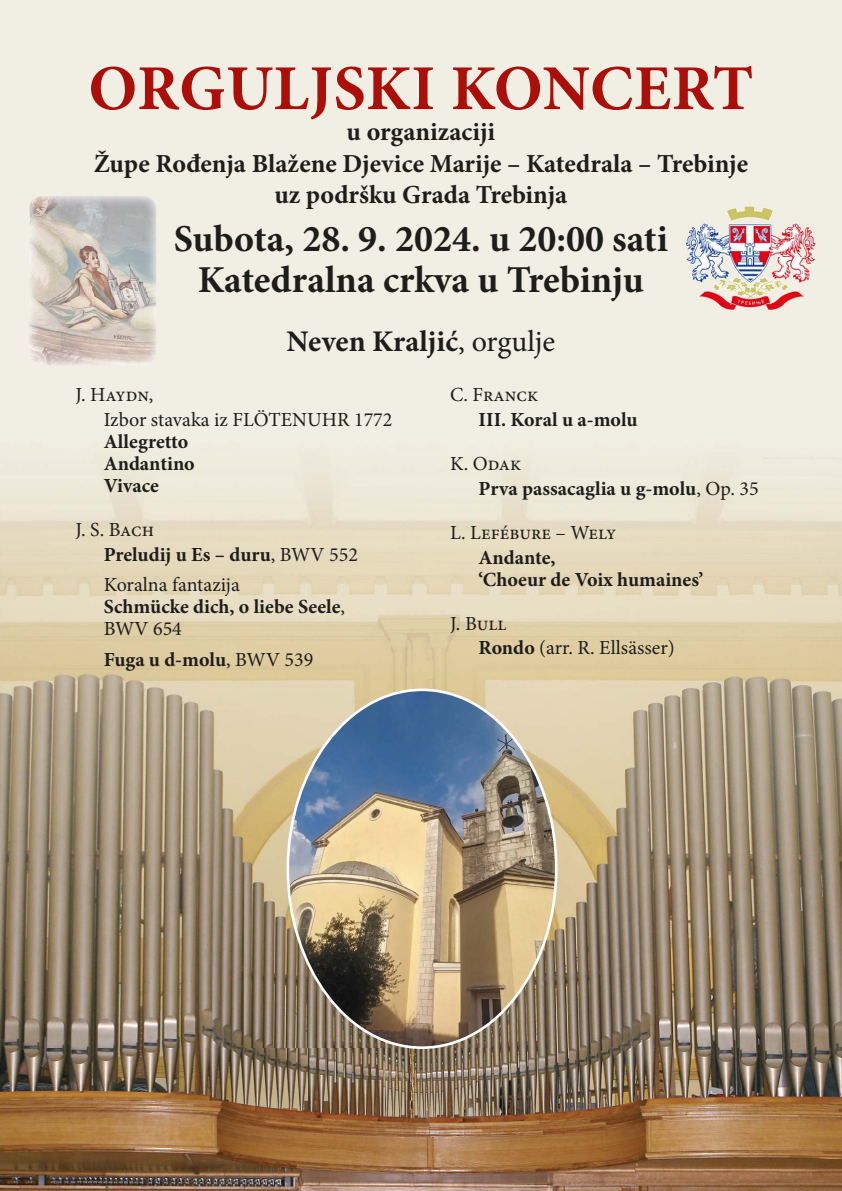
<style>
.page{position:relative;width:842px;height:1191px;background:#f1efe4}
.page>*{position:absolute;margin:0;border:0;box-sizing:border-box;transform-origin:0 0}
.t1{font:700 64px "Minion Pro";letter-spacing:.005em;color:#ac0f0a}
.t2{font:700 38px/41px "Minion Pro";color:#1d1d1b;text-align:center}
.t3{font:700 30px "Minion Pro";color:#1d1d1b}
.t4{font:700 26px/31.2px "Minion Pro";color:#1d1d1b;text-align:center}
.t5{font:700 20px/22px "Minion Pro";color:#1d1d1b}
.t6{font:20px/24.8px "Minion Pro";color:#1d1d1b}
.s1{font-weight:400}
.s2{font-weight:700}
</style>
<div class="page">
<img style="left:0;top:458px;width:842px;height:733px">
<img style="left:288px;top:690px;width:268px;height:357px;border-radius:50%">
<img style="left:684px;top:206px;width:132px;height:105px">
<img style="left:29px;top:196px;width:128px;height:169px">
<h1 class="t1" style="left:88px;top:63px;width:667px">ORGULJSKI KONCERT</h1>
<h3 class="t4" style="left:94px;top:118px;width:656px">u organizaciji<br>Župe Rođenja Blažene Djevice Marije – Katedrala – Trebinje uz podršku Grada Trebinja</h3>
<h2 class="t2" style="left:174px;top:222px;width:496px">Subota, 28. 9. 2024. u 20:00 sati<br>Katedralna crkva u Trebinju</h2>
<h3 class="t3" style="left:287px;top:330px;width:270px">Neven Kraljić<span class="s1">, orgulje</span></h3>
<p class="t6" style="left:450px;top:382px;width:90px">C. Franck</p>
<p class="t5" style="left:479px;top:410px;width:161px">III. Koral u a-molu</p>
<p class="t5" style="left:479px;top:452px;width:282px;line-height:24.8px;text-indent:-28px"><span class="s1">K. Odak<br></span>Prva passacaglia u g-molu<span class="s1">, Op. 35</span></p>
<p class="t6" style="left:450px;top:519px;width:168px">L. Lefébure – Wely</p>
<p class="t5" style="left:479px;top:547px;width:226px">Andante,<br>‘Choeur de Voix humaines’</p>
<p class="t6" style="left:479px;top:610px;width:198px;text-indent:-28px">J. Bull<br><span class="s2">Rondo</span> (arr. R. Ellsässer)</p>
<p class="t6" style="left:104px;top:382px;width:290px;text-indent:-28px">J. Haydn,<br>Izbor stavaka iz FLÖTENUHR 1772</p>
<p class="t5" style="left:104px;top:432px;width:93px">Allegretto<br>Andantino<br>Vivace</p>
<p class="t5" style="left:104px;top:518px;width:256px;line-height:24.8px;text-indent:-28px"><span class="s1">J. S. Bach<br></span>Preludij u Es – duru<span class="s1">, BWV 552</span></p>
<p class="t5" style="left:104px;top:575px;width:243px"><span class="s1">Koralna fantazija<br></span>Schmücke dich, o liebe Seele<span class="s1">,<br>BWV 654</span></p>
<p class="t5" style="left:104px;top:650px;width:211px">Fuga u d-molu<span class="s1">, BWV 539</span></p>
</div>
